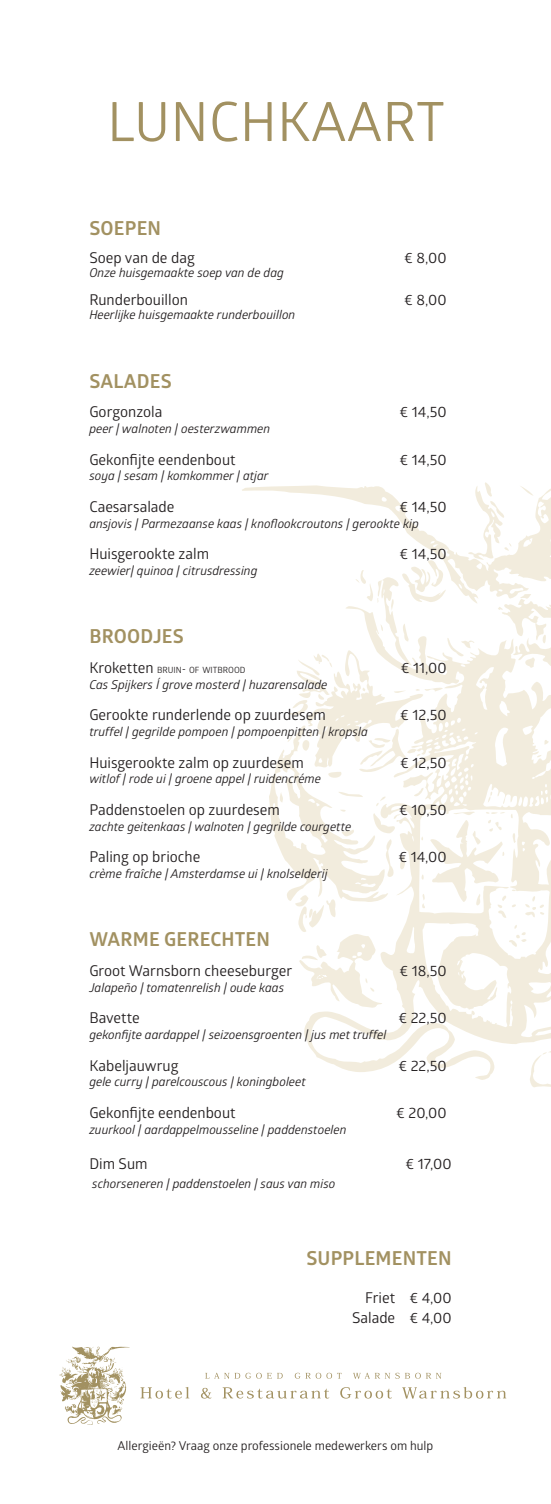
<style>
.page{position:relative;width:551px;height:1504px;background:#fff}
.page>*{position:absolute;margin:0;border:0;box-sizing:border-box;transform-origin:0 0}
.t1{font:54.25px "Glober";letter-spacing:.01em;color:#a29161}
.t2{font:700 19.25px "Glober";letter-spacing:.01em;color:#a29161}
.t3{font:14.88px "Glober";color:#231f20}
.t4{font:italic 12.25px "Glober";color:#231f20}
.t5{font:12.25px "Glober";color:#231f20}
.t6{font:8.58px "Glober";color:#231f20}
.s1{font-size:14.88px}
.s2{font-size:12.25px}
</style>
<div class="page">
<svg style="left:242px;top:482px;width:309px;height:605px"></svg>
<img style="left:59px;top:1346px;width:70px;height:78px">
<svg style="left:140px;top:1387px;width:49px;height:11px"></svg>
<svg style="left:201px;top:1387px;width:10px;height:11px"></svg>
<svg style="left:223px;top:1387px;width:106px;height:11px"></svg>
<svg style="left:340px;top:1387px;width:52px;height:11px"></svg>
<svg style="left:402px;top:1387px;width:104px;height:11px"></svg>
<svg style="left:205px;top:1372px;width:78px;height:6px"></svg>
<svg style="left:295px;top:1372px;width:46px;height:6px"></svg>
<svg style="left:353px;top:1372px;width:46px;height:6px"></svg>
<svg style="left:405px;top:1372px;width:36px;height:6px"></svg>
<p class="t1" style="left:107px;top:84px;width:339px">LUNCHKAART</p>
<p class="t2" style="left:89px;top:215px;width:73px">SOEPEN</p>
<p class="t3" style="left:89px;top:248px;width:107px">Soep van de dag</p>
<p class="t3" style="left:404px;top:248px;width:44px">€ 8,00</p>
<p class="t4" style="left:89px;top:264px;width:196px">Onze huisgemaakte soep van de dag</p>
<p class="t3" style="left:89px;top:290px;width:100px">Runderbouillon</p>
<p class="t3" style="left:404px;top:290px;width:44px">€ 8,00</p>
<p class="t4" style="left:89px;top:306px;width:207px">Heerlijke huisgemaakte runderbouillon</p>
<p class="t2" style="left:89px;top:367px;width:84px">SALADES</p>
<p class="t3" style="left:89px;top:402px;width:75px">Gorgonzola</p>
<p class="t3" style="left:399px;top:402px;width:49px">€ 14,50</p>
<p class="t4" style="left:89px;top:420px;width:182px">peer | walnoten | oesterzwammen</p>
<p class="t3" style="left:89px;top:449px;width:148px">Gekonfijte eendenbout</p>
<p class="t3" style="left:399px;top:449px;width:49px">€ 14,50</p>
<p class="t4" style="left:89px;top:467px;width:181px">soya | sesam | komkommer | atjar</p>
<p class="t3" style="left:89px;top:496px;width:87px">Caesarsalade</p>
<p class="t3" style="left:399px;top:496px;width:49px">€ 14,50</p>
<p class="t4" style="left:89px;top:515px;width:331px">ansjovis | Parmezaanse kaas | knoflookcroutons | gerookte kip</p>
<p class="t3" style="left:89px;top:543px;width:121px">Huisgerookte zalm</p>
<p class="t3" style="left:399px;top:543px;width:49px">€ 14,50</p>
<p class="t4" style="left:89px;top:562px;width:170px">zeewier| quinoa | citrusdressing</p>
<p class="t2" style="left:89px;top:623px;width:96px">BROODJES</p>
<p class="t6" style="left:89px;top:664px;width:158px"><span class="s1">Kroketten</span> BRUIN<span class="s2">-</span> OF WITBROOD</p>
<p class="t3" style="left:401px;top:657px;width:47px">€ 11,00</p>
<p class="t4" style="left:89px;top:676px;width:239px">Cas Spijkers Í grove mosterd | huzarensalade</p>
<p class="t3" style="left:89px;top:704px;width:238px">Gerookte runderlende op zuurdesem</p>
<p class="t3" style="left:400px;top:704px;width:48px">€ 12,50</p>
<p class="t4" style="left:89px;top:723px;width:280px">truffel | gegrilde pompoen | pompoenpitten | kropsla</p>
<p class="t3" style="left:89px;top:752px;width:216px">Huisgerookte zalm op zuurdesem</p>
<p class="t3" style="left:400px;top:752px;width:48px">€ 12,50</p>
<p class="t4" style="left:89px;top:770px;width:233px">witlof | rode ui | groene appel | ruidencréme</p>
<p class="t3" style="left:89px;top:799px;width:192px">Paddenstoelen op zuurdesem</p>
<p class="t3" style="left:399px;top:799px;width:49px">€ 10,50</p>
<p class="t4" style="left:89px;top:817px;width:263px">zachte geitenkaas | walnoten | gegrilde courgette</p>
<p class="t3" style="left:89px;top:846px;width:112px">Paling op brioche</p>
<p class="t3" style="left:398px;top:846px;width:50px">€ 14,00</p>
<p class="t4" style="left:89px;top:865px;width:240px">crème fraîche | Amsterdamse ui | knolselderij</p>
<p class="t2" style="left:89px;top:925px;width:182px">WARME GERECHTEN</p>
<p class="t3" style="left:89px;top:960px;width:204px">Groot Warnsborn cheeseburger</p>
<p class="t3" style="left:399px;top:960px;width:49px">€ 18,50</p>
<p class="t4" style="left:89px;top:978px;width:196px">Jalapeño | tomatenrelish | oude kaas</p>
<p class="t3" style="left:89px;top:1007px;width:52px">Bavette</p>
<p class="t3" style="left:398px;top:1007px;width:50px">€ 22,50</p>
<p class="t4" style="left:89px;top:1026px;width:298px">gekonfijte aardappel | seizoensgroenten | jus met truffel</p>
<p class="t3" style="left:89px;top:1054px;width:91px">Kabeljauwrug</p>
<p class="t3" style="left:398px;top:1054px;width:50px">€ 22,50</p>
<p class="t4" style="left:89px;top:1073px;width:218px">gele curry | parelcouscous | koningboleet</p>
<p class="t3" style="left:89px;top:1102px;width:148px">Gekonfijte eendenbout</p>
<p class="t3" style="left:396px;top:1102px;width:52px">€ 20,00</p>
<p class="t4" style="left:89px;top:1120px;width:258px">zuurkool | aardappelmousseline | paddenstoelen</p>
<p class="t3" style="left:89px;top:1152px;width:60px">Dim Sum</p>
<p class="t3" style="left:405px;top:1152px;width:48px">€ 17,00</p>
<p class="t4" style="left:92px;top:1174px;width:244px">schorseneren | paddenstoelen | saus van miso</p>
<p class="t2" style="left:306px;top:1244px;width:147px">SUPPLEMENTEN</p>
<p class="t3" style="left:365px;top:1287px;width:88px">Friet € 4,00</p>
<p class="t3" style="left:352px;top:1306px;width:101px">Salade € 4,00</p>
<p class="t5" style="left:118px;top:1436px;width:317px">Allergieën? Vraag onze professionele medewerkers om hulp</p>
</div>
